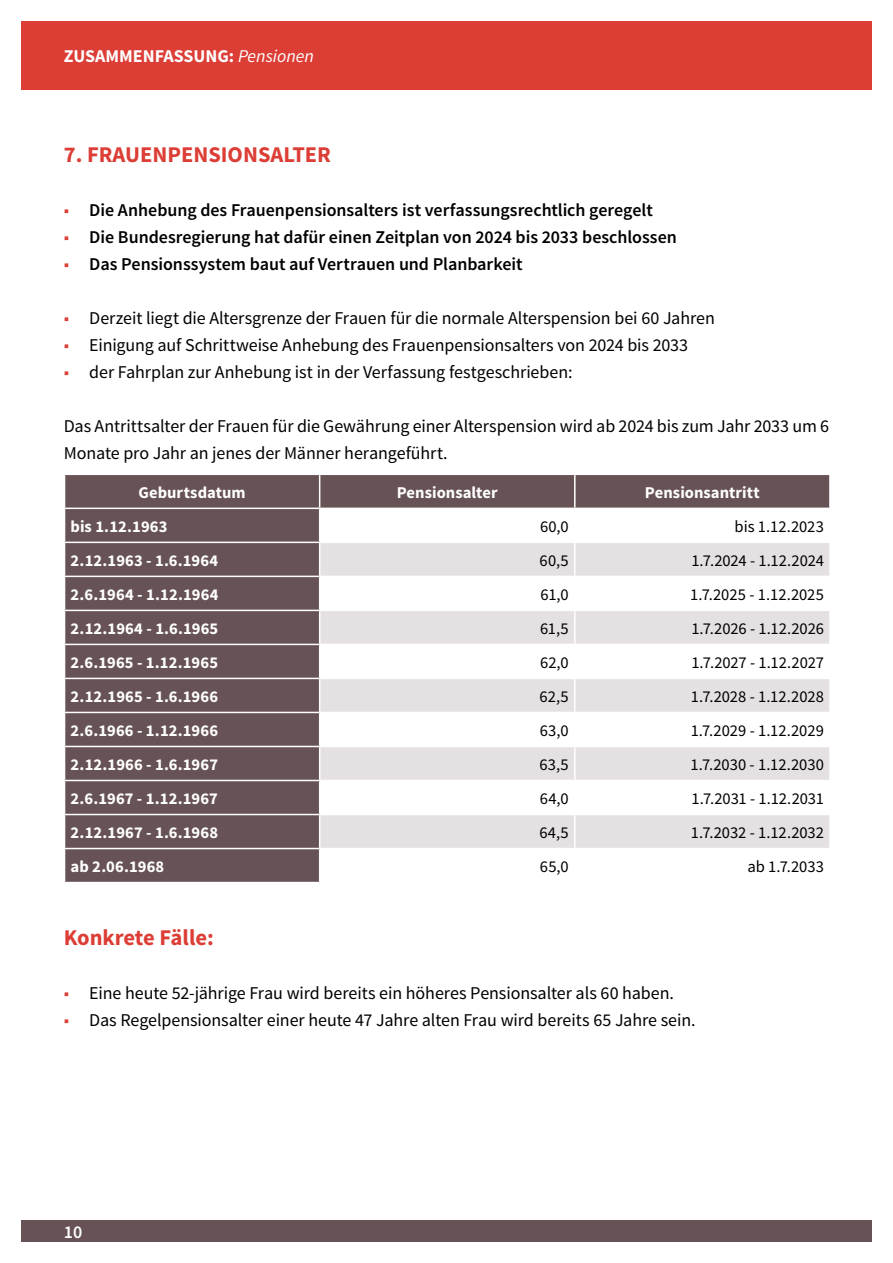
<style>
.page{position:relative;width:893px;height:1263px;background:#fff}
.page>*{position:absolute;margin:0;border:0;box-sizing:border-box;transform-origin:0 0}
.Ü_1{font:700 22.5px "Source Sans Pro";color:#dc3d35}
.Ü_2{font:700 22.5px "Source Sans Pro";color:#dc3d35}
.Fliesstext{font:18px/27px "Source Sans Pro";letter-spacing:-.005em;color:#000}
.t1{font:600 18px "Source Sans Pro";letter-spacing:-.005em;color:#000}
.t2{font:700 18px "Source Sans Pro";color:#fff}
.t3{font:600 18px "Source Sans Pro";color:#fff}
.Fließtext_Tabelle{font:16.5px "Source Sans Pro";letter-spacing:-.005em;color:#000}
.Tabelle_Kopf{font:700 16.5px "Source Sans Pro";letter-spacing:.005em;color:#fff}
.s1{font-weight:400;font-style:italic}
.s2{font-weight:400;color:#dc3d35}
.s3{color:#dc3d35}
</style>
<div class="page">
<div style="left:21px;top:21px;width:851px;height:68px;background:#dc3d35"></div>
<div style="left:21px;top:1220px;width:851px;height:22px;background:#675255"></div>
<svg style="left:65px;top:475px;width:764px;height:407px;fill:#675255"></svg>
<svg style="left:320px;top:543px;width:509px;height:305px;fill:#e5e0e2"></svg>
<hr style="left:319px;top:475px;width:1px;height:33px;background:#fff">
<hr style="left:574px;top:475px;width:2px;height:33px;background:#fff">
<hr style="left:64px;top:508px;width:256px;height:1px;background:#fff">
<hr style="left:320px;top:508px;width:255px;height:1px;background:#fff">
<hr style="left:319px;top:509px;width:1px;height:33px;background:#fff">
<hr style="left:575px;top:508px;width:256px;height:1px;background:#fff">
<hr style="left:574px;top:509px;width:2px;height:33px;background:#fff">
<hr style="left:64px;top:542px;width:256px;height:1px;background:#fff">
<hr style="left:320px;top:542px;width:255px;height:1px;background:#fff">
<hr style="left:319px;top:543px;width:1px;height:33px;background:#fff">
<hr style="left:575px;top:542px;width:256px;height:1px;background:#fff">
<hr style="left:574px;top:543px;width:2px;height:33px;background:#fff">
<hr style="left:64px;top:576px;width:256px;height:1px;background:#fff">
<hr style="left:320px;top:576px;width:255px;height:1px;background:#fff">
<hr style="left:319px;top:577px;width:1px;height:33px;background:#fff">
<hr style="left:575px;top:576px;width:256px;height:1px;background:#fff">
<hr style="left:574px;top:577px;width:2px;height:33px;background:#fff">
<hr style="left:64px;top:610px;width:256px;height:1px;background:#fff">
<hr style="left:320px;top:610px;width:255px;height:1px;background:#fff">
<hr style="left:319px;top:611px;width:1px;height:33px;background:#fff">
<hr style="left:575px;top:610px;width:256px;height:1px;background:#fff">
<hr style="left:574px;top:611px;width:2px;height:33px;background:#fff">
<hr style="left:64px;top:644px;width:256px;height:1px;background:#fff">
<hr style="left:320px;top:644px;width:255px;height:1px;background:#fff">
<hr style="left:319px;top:645px;width:1px;height:33px;background:#fff">
<hr style="left:575px;top:644px;width:256px;height:1px;background:#fff">
<hr style="left:574px;top:645px;width:2px;height:33px;background:#fff">
<hr style="left:64px;top:678px;width:256px;height:1px;background:#fff">
<hr style="left:320px;top:678px;width:255px;height:1px;background:#fff">
<hr style="left:319px;top:679px;width:1px;height:33px;background:#fff">
<hr style="left:575px;top:678px;width:256px;height:1px;background:#fff">
<hr style="left:574px;top:679px;width:2px;height:33px;background:#fff">
<hr style="left:64px;top:712px;width:256px;height:1px;background:#fff">
<hr style="left:320px;top:712px;width:255px;height:1px;background:#fff">
<hr style="left:319px;top:713px;width:1px;height:33px;background:#fff">
<hr style="left:575px;top:712px;width:256px;height:1px;background:#fff">
<hr style="left:574px;top:713px;width:2px;height:33px;background:#fff">
<hr style="left:64px;top:746px;width:256px;height:1px;background:#fff">
<hr style="left:320px;top:746px;width:255px;height:1px;background:#fff">
<hr style="left:319px;top:747px;width:1px;height:33px;background:#fff">
<hr style="left:575px;top:746px;width:256px;height:1px;background:#fff">
<hr style="left:574px;top:747px;width:2px;height:33px;background:#fff">
<hr style="left:64px;top:780px;width:256px;height:1px;background:#fff">
<hr style="left:320px;top:780px;width:255px;height:1px;background:#fff">
<hr style="left:319px;top:781px;width:1px;height:33px;background:#fff">
<hr style="left:575px;top:780px;width:256px;height:1px;background:#fff">
<hr style="left:574px;top:781px;width:2px;height:33px;background:#fff">
<hr style="left:64px;top:814px;width:256px;height:1px;background:#fff">
<hr style="left:320px;top:814px;width:255px;height:1px;background:#fff">
<hr style="left:319px;top:815px;width:1px;height:33px;background:#fff">
<hr style="left:575px;top:814px;width:256px;height:1px;background:#fff">
<hr style="left:574px;top:815px;width:2px;height:33px;background:#fff">
<hr style="left:64px;top:848px;width:256px;height:1px;background:#fff">
<hr style="left:320px;top:848px;width:255px;height:1px;background:#fff">
<hr style="left:319px;top:849px;width:1px;height:33px;background:#fff">
<hr style="left:575px;top:848px;width:256px;height:1px;background:#fff">
<hr style="left:574px;top:849px;width:2px;height:33px;background:#fff">
<p class="t2" style="left:64px;top:44px;width:252px">ZUSAMMENFASSUNG: <span class="s1">Pensionen</span></p>
<h1 class="Ü_1" style="left:64px;top:140px;width:269px">7. FRAUENPENSIONSALTER</h1>
<p class="t1" style="left:64px;top:199px;width:591px"><span class="s2">■</span> Die Anhebung des Frauenpensionsalters ist verfassungsrechtlich geregelt</p>
<p class="t1" style="left:64px;top:226px;width:615px"><span class="s2">■</span> Die Bundesregierung hat dafür einen Zeitplan von 2024 bis 2033 beschlossen</p>
<p class="t1" style="left:64px;top:253px;width:460px"><span class="s2">■</span> Das Pensionssystem baut auf Vertrauen und Planbarkeit</p>
<p class="Fliesstext" style="left:64px;top:305px;width:653px"><span class="s3">■</span> Derzeit liegt die Altersgrenze der Frauen für die normale Alterspension bei 60 Jahren</p>
<p class="Fliesstext" style="left:64px;top:332px;width:626px"><span class="s3">■</span> Einigung auf Schrittweise Anhebung des Frauenpensionsalters von 2024 bis 2033</p>
<p class="Fliesstext" style="left:64px;top:359px;width:510px"><span class="s3">■</span> der Fahrplan zur Anhebung ist in der Verfassung festgeschrieben:</p>
<p class="Fliesstext" style="left:64px;top:413px;width:767px">Das Antrittsalter der Frauen für die Gewährung einer Alterspension wird ab 2024 bis zum Jahr 2033 um 6<br>Monate pro Jahr an jenes der Männer herangeführt.</p>
<p class="Tabelle_Kopf" style="left:138px;top:481px;width:109px">Geburtsdatum</p>
<p class="Tabelle_Kopf" style="left:397px;top:481px;width:103px">Pensionsalter</p>
<p class="Tabelle_Kopf" style="left:645px;top:481px;width:116px">Pensionsantritt</p>
<p class="Tabelle_Kopf" style="left:71px;top:515px;width:98px">bis 1.12.1963</p>
<p class="Fließtext_Tabelle" style="left:540px;top:516px;width:30px">60,0</p>
<p class="Fließtext_Tabelle" style="left:735px;top:516px;width:91px">bis 1.12.2023</p>
<p class="Tabelle_Kopf" style="left:71px;top:549px;width:149px">2.12.1963 - 1.6.1964</p>
<p class="Fließtext_Tabelle" style="left:540px;top:550px;width:31px">60,5</p>
<p class="Fließtext_Tabelle" style="left:691px;top:550px;width:134px">1.7.2024 - 1.12.2024</p>
<p class="Tabelle_Kopf" style="left:71px;top:583px;width:150px">2.6.1964 - 1.12.1964</p>
<p class="Fließtext_Tabelle" style="left:541px;top:584px;width:30px">61,0</p>
<p class="Fließtext_Tabelle" style="left:690px;top:584px;width:135px">1.7.2025 - 1.12.2025</p>
<p class="Tabelle_Kopf" style="left:71px;top:617px;width:149px">2.12.1964 - 1.6.1965</p>
<p class="Fließtext_Tabelle" style="left:540px;top:618px;width:30px">61,5</p>
<p class="Fließtext_Tabelle" style="left:691px;top:618px;width:134px">1.7.2026 - 1.12.2026</p>
<p class="Tabelle_Kopf" style="left:71px;top:651px;width:149px">2.6.1965 - 1.12.1965</p>
<p class="Fließtext_Tabelle" style="left:540px;top:652px;width:30px">62,0</p>
<p class="Fließtext_Tabelle" style="left:691px;top:652px;width:134px">1.7.2027 - 1.12.2027</p>
<p class="Tabelle_Kopf" style="left:71px;top:685px;width:149px">2.12.1965 - 1.6.1966</p>
<p class="Fließtext_Tabelle" style="left:540px;top:686px;width:31px">62,5</p>
<p class="Fließtext_Tabelle" style="left:691px;top:686px;width:135px">1.7.2028 - 1.12.2028</p>
<p class="Tabelle_Kopf" style="left:71px;top:719px;width:149px">2.6.1966 - 1.12.1966</p>
<p class="Fließtext_Tabelle" style="left:540px;top:720px;width:30px">63,0</p>
<p class="Fließtext_Tabelle" style="left:691px;top:720px;width:135px">1.7.2029 - 1.12.2029</p>
<p class="Tabelle_Kopf" style="left:71px;top:754px;width:149px">2.12.1966 - 1.6.1967</p>
<p class="Fließtext_Tabelle" style="left:539px;top:754px;width:31px">63,5</p>
<p class="Fließtext_Tabelle" style="left:691px;top:754px;width:135px">1.7.2030 - 1.12.2030</p>
<p class="Tabelle_Kopf" style="left:71px;top:788px;width:149px">2.6.1967 - 1.12.1967</p>
<p class="Fließtext_Tabelle" style="left:540px;top:788px;width:31px">64,0</p>
<p class="Fließtext_Tabelle" style="left:691px;top:788px;width:134px">1.7.2031 - 1.12.2031</p>
<p class="Tabelle_Kopf" style="left:71px;top:822px;width:149px">2.12.1967 - 1.6.1968</p>
<p class="Fließtext_Tabelle" style="left:539px;top:822px;width:31px">64,5</p>
<p class="Fließtext_Tabelle" style="left:691px;top:822px;width:135px">1.7.2032 - 1.12.2032</p>
<p class="Tabelle_Kopf" style="left:71px;top:856px;width:95px">ab 2.06.1968</p>
<p class="Fließtext_Tabelle" style="left:540px;top:856px;width:30px">65,0</p>
<p class="Fließtext_Tabelle" style="left:747px;top:856px;width:78px">ab 1.7.2033</p>
<h1 class="Ü_2" style="left:64px;top:923px;width:152px">Konkrete Fälle:</h1>
<p class="Fliesstext" style="left:64px;top:980px;width:612px"><span class="s3">■</span> Eine heute 52-jährige Frau wird bereits ein höheres Pensionsalter als 60 haben.</p>
<p class="Fliesstext" style="left:64px;top:1007px;width:633px"><span class="s3">■</span> Das Regelpensionsalter einer heute 47 Jahre alten Frau wird bereits 65 Jahre sein.</p>
<p class="t3" style="left:64px;top:1220px;width:20px">10</p>
</div>
